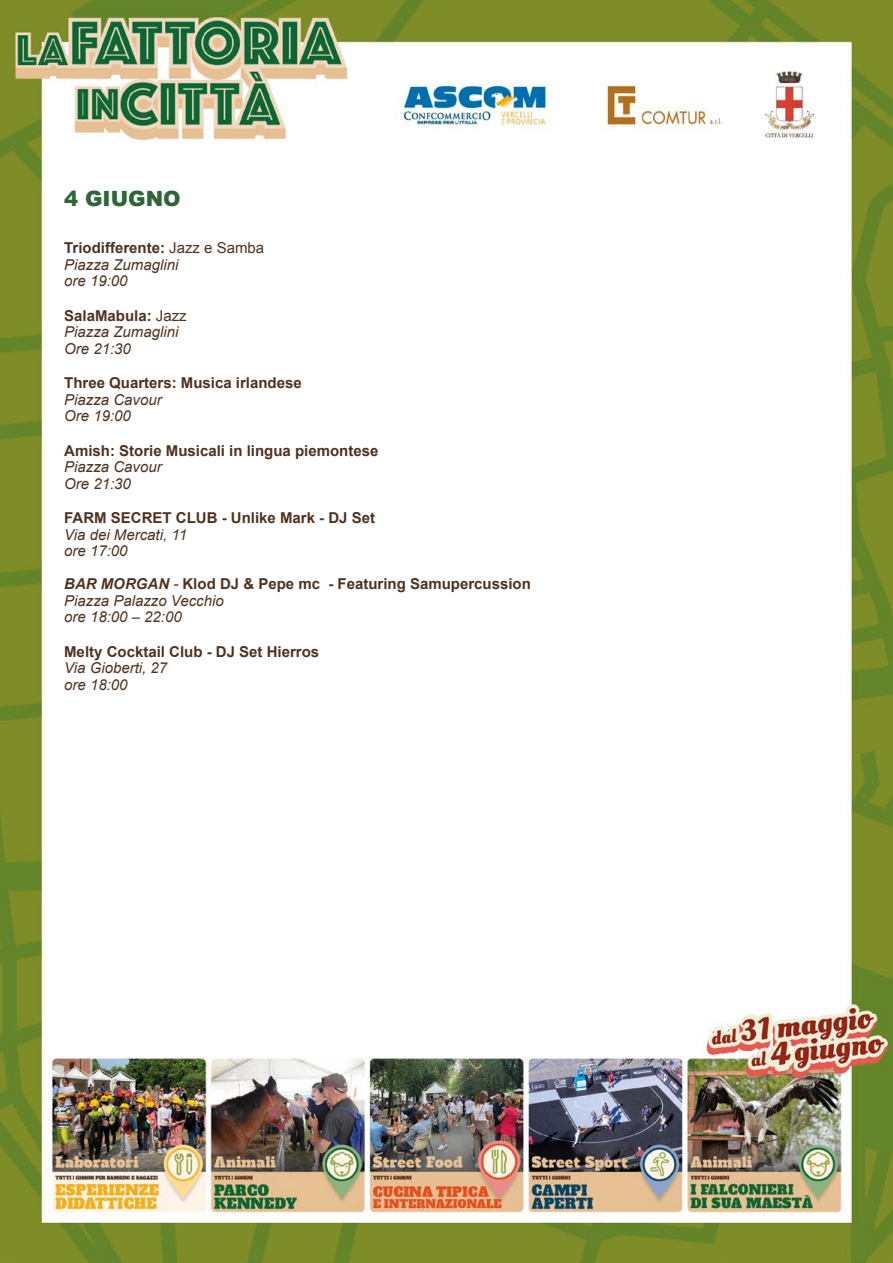
<style>
.page{position:relative;width:893px;height:1263px;background:#fff}
.page>*{position:absolute;margin:0;border:0;box-sizing:border-box;transform-origin:0 0}
.t1{font:900 21px "Arial";color:#2e6639}
.t2{font:700 15px/16.5px "Arial";color:#4f321f}
.t3{font:italic 15px/16.5px "Arial";color:#4f321f}
.s1{font-weight:700;font-style:normal}
.s2{font-style:normal}
.s3{font-style:italic}
.s4{font-weight:400;font-style:italic}
</style>
<div class="page">
<img style="left:0;top:0;width:893px;height:1263px">
<h1 class="t1" style="left:64px;top:183px;width:118px">4 GIUGNO</h1>
<p class="t3" style="left:64px;top:240px;width:202px"><span class="s1">Triodifferente:</span> <span class="s2">Jazz e Samba<br></span>Piazza Zumaglini<br>ore 19:00</p>
<p class="t3" style="left:64px;top:308px;width:124px"><span class="s1">SalaMabula:</span> <span class="s2">Jazz<br></span>Piazza Zumaglini<br>Ore 21:30</p>
<p class="t2" style="left:64px;top:375px;width:239px">Three Quarters: Musica irlandese</p>
<p class="t3" style="left:64px;top:392px;width:99px">Piazza Cavour<br>Ore 19:00</p>
<p class="t2" style="left:64px;top:443px;width:316px">Amish: Storie Musicali in lingua piemontese</p>
<p class="t3" style="left:64px;top:459px;width:99px">Piazza Cavour<br>Ore 21:30</p>
<p class="t2" style="left:64px;top:510px;width:312px">FARM SECRET CLUB - Unlike Mark - DJ Set</p>
<p class="t3" style="left:64px;top:527px;width:124px">Via dei Mercati, 11 ore 17:00</p>
<p class="t2" style="left:64px;top:576px;width:468px"><span class="s3">BAR MORGAN</span> <span class="s4">-</span> Klod DJ &amp; Pepe mc - Featuring Samupercussion<br><span class="s4">Piazza Palazzo Vecchio<br>ore 18:00 – 22:00</span></p>
<p class="t2" style="left:64px;top:644px;width:257px">Melty Cocktail Club - DJ Set Hierros</p>
<p class="t3" style="left:64px;top:660px;width:105px">Via Gioberti, 27 ore 18:00</p>
</div>
